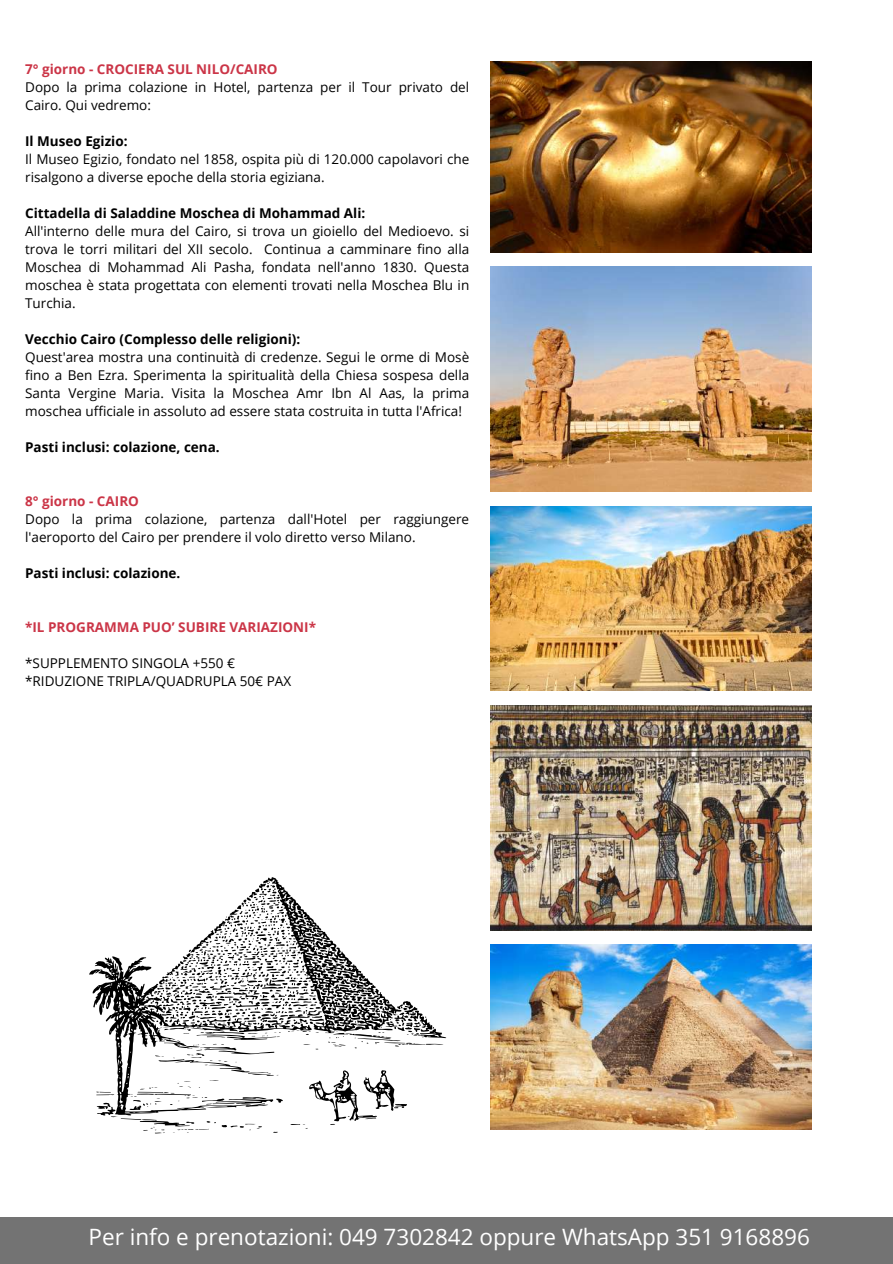
<style>
.page{position:relative;width:893px;height:1264px;background:#fff}
.page>*{position:absolute;margin:0;border:0;box-sizing:border-box;transform-origin:0 0}
.t1{font:22.5px "Open Sans";color:#fff}
.t2{font:13.5px/18px "Open Sans";color:#000}
.t3{font:700 13.5px "Open Sans";color:#000}
.t4{font:700 13.5px "Open Sans";color:#cb3547}
</style>
<div class="page">
<div style="left:0;top:1216px;width:892px;height:47px;background:#737373"></div>
<img style="left:490px;top:61px;width:321px;height:192px">
<img style="left:490px;top:267px;width:321px;height:225px">
<img style="left:490px;top:506px;width:321px;height:184px">
<img style="left:490px;top:705px;width:321px;height:225px">
<img style="left:490px;top:944px;width:321px;height:185px">
<svg style="left:89px;top:877px;width:357px;height:256px"></svg>
<p class="t4" style="left:25px;top:59px;width:254px">7° giorno - CROCIERA SUL NILO/CAIRO</p>
<p class="t2" style="left:25px;top:77px;width:445px">Dopo la prima colazione in Hotel, partenza per il Tour privato del<br>Cairo. Qui vedremo:</p>
<p class="t3" style="left:25px;top:131px;width:104px">Il Museo Egizio:</p>
<p class="t2" style="left:25px;top:149px;width:445px">Il Museo Egizio, fondato nel 1858, ospita più di 120.000 capolavori che risalgono a diverse epoche della storia egiziana.</p>
<p class="t3" style="left:25px;top:203px;width:341px">Cittadella di Saladdine Moschea di Mohammad Ali:</p>
<p class="t2" style="left:25px;top:221px;width:445px;text-align:justify">All'interno delle mura del Cairo, si trova un gioiello del Medioevo. si trova le torri militari del XII secolo. Continua a camminare fino alla Moschea di Mohammad Ali Pasha, fondata nell'anno 1830. Questa moschea è stata progettata con elementi trovati nella Moschea Blu in Turchia.</p>
<p class="t3" style="left:25px;top:329px;width:276px">Vecchio Cairo (Complesso delle religioni):</p>
<p class="t2" style="left:25px;top:347px;width:445px;text-align:justify">Quest'area mostra una continuità di credenze. Segui le orme di Mosè fino a Ben Ezra. Sperimenta la spiritualità della Chiesa sospesa della Santa Vergine Maria. Visita la Moschea Amr Ibn Al Aas, la prima moschea ufficiale in assoluto ad essere stata costruita in tutta l'Africa!</p>
<p class="t3" style="left:25px;top:437px;width:196px">Pasti inclusi: colazione, cena.</p>
<p class="t4" style="left:25px;top:491px;width:115px">8° giorno - CAIRO</p>
<p class="t2" style="left:25px;top:509px;width:445px">Dopo la prima colazione, partenza dall'Hotel per raggiungere l'aeroporto del Cairo per prendere il volo diretto verso Milano.</p>
<p class="t3" style="left:25px;top:563px;width:157px">Pasti inclusi: colazione.</p>
<p class="t4" style="left:25px;top:617px;width:292px">*IL PROGRAMMA PUO’ SUBIRE VARIAZIONI*</p>
<p class="t2" style="left:25px;top:653px;width:267px">*SUPPLEMENTO SINGOLA +550 € *RIDUZIONE TRIPLA/QUADRUPLA 50€ PAX</p>
<h1 class="t1" style="left:88px;top:1220px;width:722px">Per info e prenotazioni: 049 7302842 oppure WhatsApp 351 9168896</h1>
</div>
